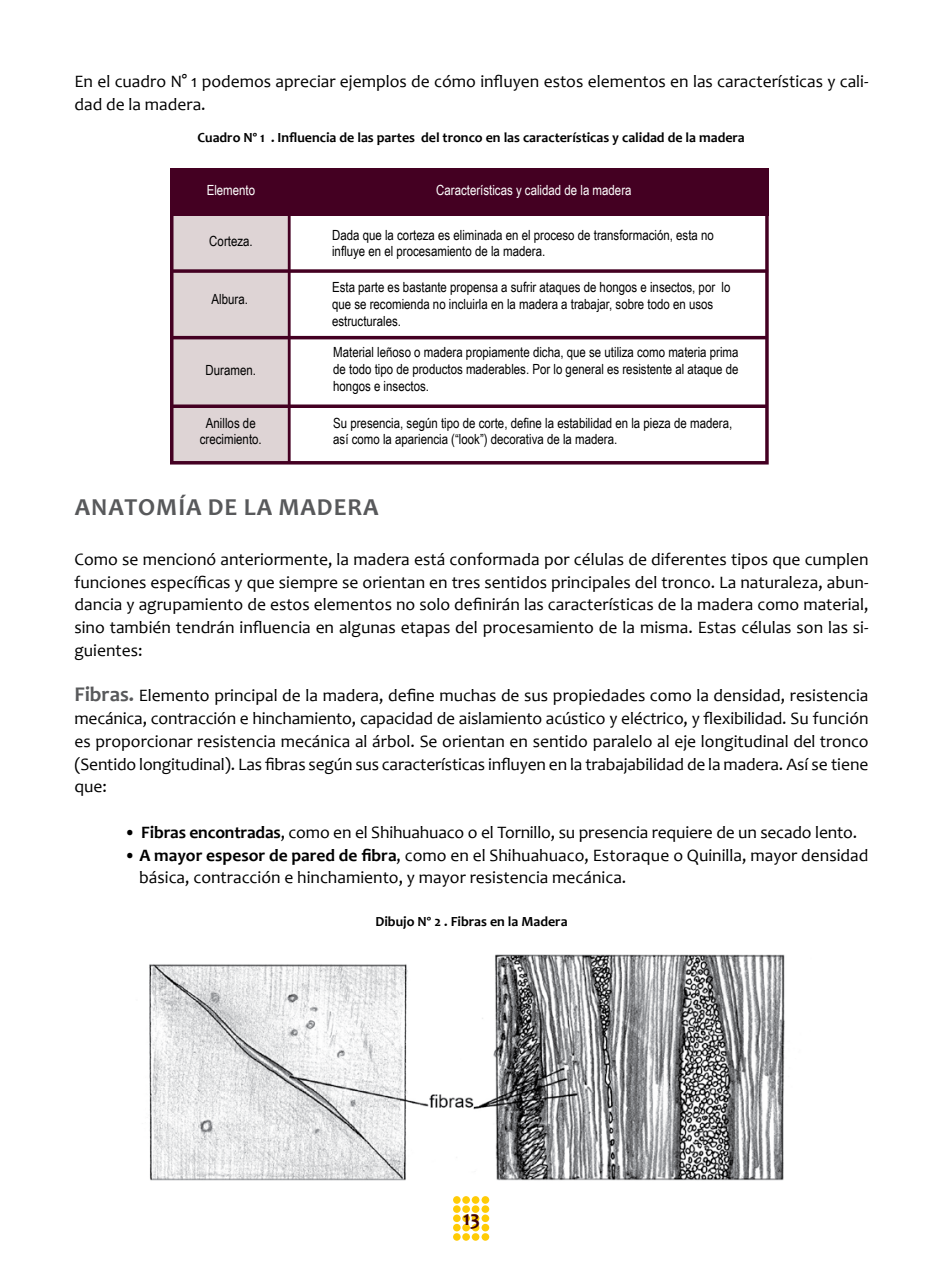
<style>
.page{position:relative;width:943px;height:1265px;background:#fff}
.page>*{position:absolute;margin:0;border:0;box-sizing:border-box;transform-origin:0 0}
.t1{font:700 24.5px "Candara";color:#58595b}
.t2{font:700 21px "Candara";color:#3d000b}
.t3{font:17.5px/22.8px "Candara";color:#000}
.t4{font:14px/16.8px "Arial Narrow";color:#000}
.t5{font:700 14px "Candara";color:#000}
.t6{font:14px "Arial Narrow";color:#fff}
.s1{font-weight:700;font-size:21px;color:#58595b}
.s2{font-weight:700}
</style>
<div class="page">
<div style="left:481px;top:1196px;width:8px;height:8px;background:#ffcb05;border-radius:50%"></div>
<div style="left:481px;top:1205px;width:8px;height:8px;background:#ffcb05;border-radius:50%"></div>
<div style="left:481px;top:1215px;width:8px;height:7px;background:#ffcb05;border-radius:50%"></div>
<div style="left:481px;top:1224px;width:8px;height:7px;background:#ffcb05;border-radius:50%"></div>
<div style="left:481px;top:1233px;width:8px;height:8px;background:#ffcb05;border-radius:50%"></div>
<div style="left:471px;top:1196px;width:8px;height:8px;background:#ffcb05;border-radius:50%"></div>
<div style="left:471px;top:1205px;width:8px;height:8px;background:#ffcb05;border-radius:50%"></div>
<div style="left:471px;top:1215px;width:8px;height:7px;background:#ffcb05;border-radius:50%"></div>
<div style="left:471px;top:1224px;width:8px;height:7px;background:#ffcb05;border-radius:50%"></div>
<div style="left:471px;top:1233px;width:8px;height:8px;background:#ffcb05;border-radius:50%"></div>
<div style="left:462px;top:1196px;width:8px;height:8px;background:#ffcb05;border-radius:50%"></div>
<div style="left:462px;top:1205px;width:8px;height:8px;background:#ffcb05;border-radius:50%"></div>
<div style="left:462px;top:1215px;width:8px;height:7px;background:#ffcb05;border-radius:50%"></div>
<div style="left:462px;top:1224px;width:8px;height:7px;background:#ffcb05;border-radius:50%"></div>
<div style="left:462px;top:1233px;width:8px;height:8px;background:#ffcb05;border-radius:50%"></div>
<div style="left:453px;top:1196px;width:7px;height:8px;background:#ffcb05;border-radius:50%"></div>
<div style="left:453px;top:1205px;width:7px;height:8px;background:#ffcb05;border-radius:50%"></div>
<div style="left:453px;top:1215px;width:7px;height:7px;background:#ffcb05;border-radius:50%"></div>
<div style="left:453px;top:1224px;width:7px;height:7px;background:#ffcb05;border-radius:50%"></div>
<div style="left:453px;top:1233px;width:7px;height:8px;background:#ffcb05;border-radius:50%"></div>
<div style="left:170px;top:170px;width:120px;height:294px;background:#ded4d5"></div>
<div style="left:170px;top:168px;width:598px;height:48px;background:#402"></div>
<hr style="left:288px;top:171px;width:2px;height:292px;background:#402">
<svg style="left:175px;top:269px;width:588px;height:4px;background:#591e3b"></svg>
<hr style="left:172px;top:336px;width:594px;height:3px;background:#402">
<svg style="left:175px;top:404px;width:588px;height:4px;background:#5a1e3c"></svg>
<div style="left:170px;top:169px;width:598px;height:296px;border:4px solid #402"></div>
<img style="left:149px;top:954px;width:636px;height:227px">
<p class="t3" style="left:74px;top:70px;width:795px">En el cuadro N° 1 podemos apreciar ejemplos de cómo influyen estos elementos en las características y cali&shy;dad de la madera.</p>
<p class="t5" style="left:197px;top:129px;width:549px">Cuadro Nº 1 . Influencia de las partes del tronco en las características y calidad de la madera</p>
<p class="t6" style="left:207px;top:180px;width:50px">Elemento</p>
<p class="t6" style="left:436px;top:180px;width:197px">Características y calidad de la madera</p>
<p class="t4" style="left:332px;top:226px;width:383px">Dada que la corteza es eliminada en el proceso de transformación, esta no influye en el procesamiento de la madera.</p>
<p class="t4" style="left:332px;top:278px;width:400px">Esta parte es bastante propensa a sufrir ataques de hongos e insectos, por lo que se recomienda no incluirla en la madera a trabajar, sobre todo en usos estructurales.</p>
<p class="t4" style="left:209px;top:232px;width:45px">Corteza.</p>
<p class="t4" style="left:211px;top:290px;width:38px">Albura.</p>
<p class="t4" style="left:206px;top:361px;width:52px">Duramen.</p>
<p class="t4" style="left:333px;top:343px;width:407px;text-align:justify">Material leñoso o madera propiamente dicha, que se utiliza como materia prima de todo tipo de productos maderables. Por lo general es resistente al ataque de hongos e insectos.</p>
<p class="t4" style="left:200px;top:414px;width:63px;text-align:center">Anillos de crecimiento.</p>
<p class="t4" style="left:333px;top:414px;width:400px">Su presencia, según tipo de corte, define la estabilidad en la pieza de madera, así como la apariencia (“look”) decorativa de la madera.</p>
<h1 class="t1" style="left:75px;top:492px;width:34px">Anatom</h1>
<h1 class="t1" style="left:178px;top:492px;width:118px">ía de la madera</h1>
<p class="t3" style="left:74px;top:548px;width:795px;text-align:justify">Como se mencionó anteriormente, la madera está conformada por células de diferentes tipos que cumplen funciones específicas y que siempre se orientan en tres sentidos principales del tronco. La naturaleza, abun&shy;dancia y agrupamiento de estos elementos no solo definirán las características de la madera como material, sino también tendrán influencia en algunas etapas del procesamiento de la misma. Estas células son las si&shy;guientes:</p>
<p class="t3" style="left:74px;top:684px;width:795px;text-align:justify"><span class="s1">Fibras.</span> Elemento principal de la madera, define muchas de sus propiedades como la densidad, resistencia mecánica, contracción e hinchamiento, capacidad de aislamiento acústico y eléctrico, y flexibilidad. Su función es proporcionar resistencia mecánica al árbol. Se orientan en sentido paralelo al eje longitudinal del tronco (Sentido longitudinal). Las fibras según sus características influyen en la trabajabilidad de la madera. Así se tiene que:</p>
<p class="t3" style="left:124px;top:821px;width:734px">• <span class="s2">Fibras encontradas</span>, como en el Shihuahuaco o el Tornillo, su presencia requiere de un secado lento.</p>
<p class="t3" style="left:139px;top:843px;width:730px;text-indent:-15px">• <span class="s2">A mayor espesor de pared de fibra</span>, como en el Shihuahuaco, Estoraque o Quinilla, mayor densidad básica, contracción e hinchamiento, y mayor resistencia mecánica.</p>
<p class="t5" style="left:375px;top:913px;width:194px">Dibujo Nº 2 . Fibras en la Madera</p>
<p class="t2" style="left:463px;top:1205px;width:18px">13</p>
</div>
